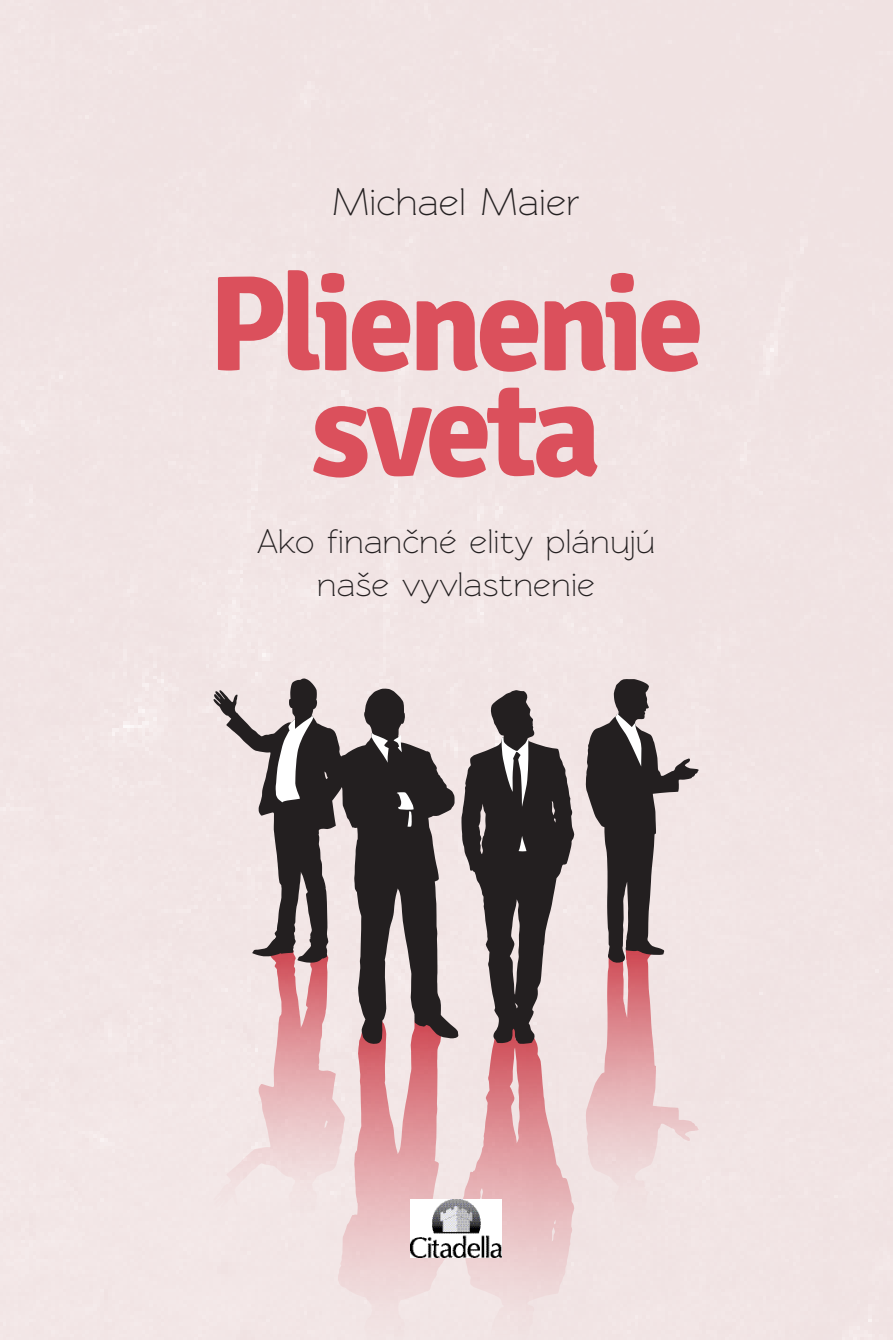
<style>
.page{position:relative;width:893px;height:1340px;background:#fff}
.page>*{position:absolute;margin:0;border:0;box-sizing:border-box;transform-origin:0 0}
.t1{font:700 135.22px "Signika";letter-spacing:-.05em;color:#db505c}
.t2{font:39.15px "Rawengulk";color:#231f20}
.t3{font:34.65px/42.8px "Rawengulk";color:#231f20;text-align:center}
</style>
<div class="page">
<svg style="left:586px;top:678px;width:114px;height:542px;background:#c1adae"></svg>
<svg style="left:213px;top:678px;width:361px;height:661px;background:#bca8a9"></svg>
<img style="left:410px;top:1199px;width:92px;height:58px">
<p class="t2" style="left:332px;top:180px;width:250px">Michael Maier</p>
<p class="t1" style="left:208px;top:242px;width:498px">Plienenie</p>
<p class="t1" style="left:311px;top:348px;width:292px">sveta</p>
<p class="t3" style="left:257px;top:520px;width:400px">Ako finančné elity plánujú naše vyvlastnenie</p>
</div>
